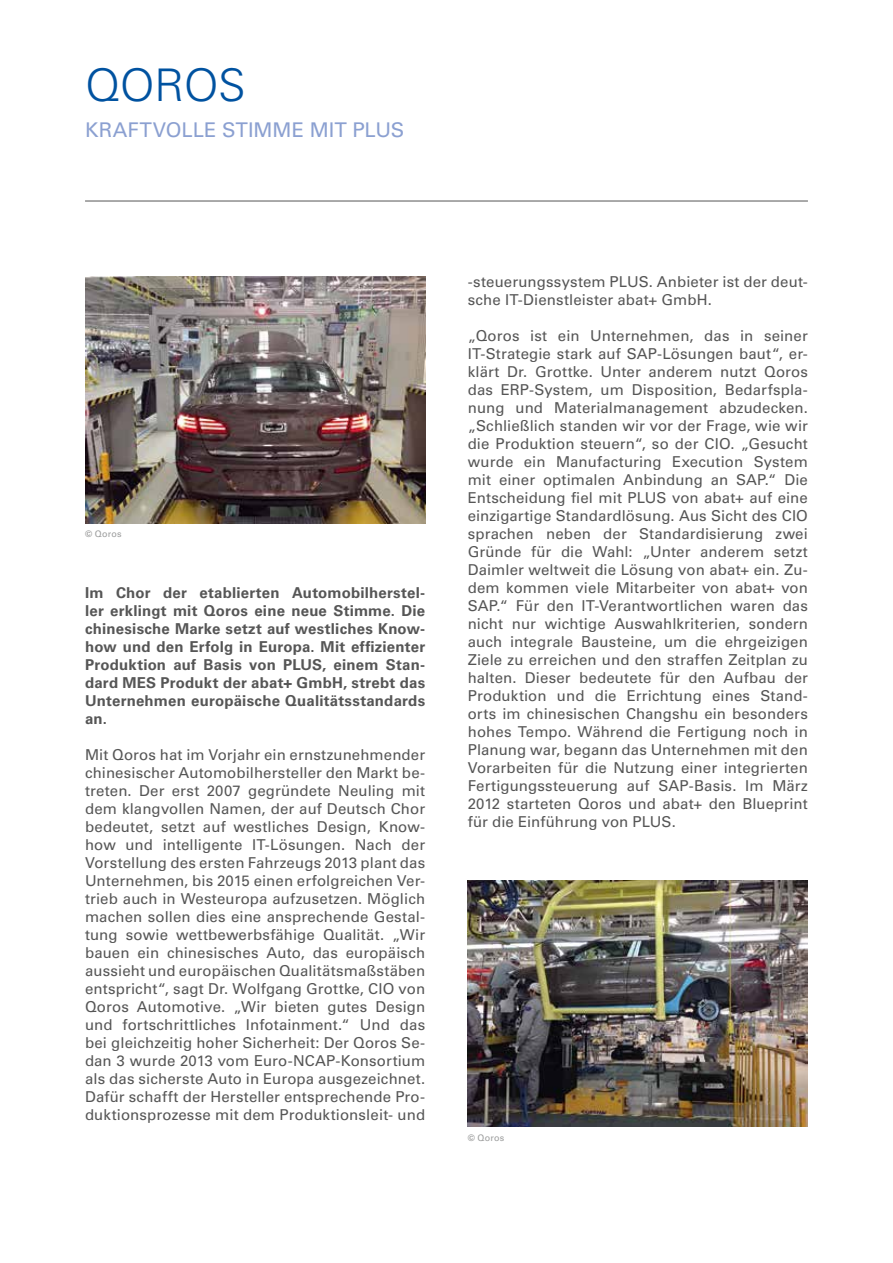
<style>
.page{position:relative;width:893px;height:1263px;background:#fff}
.page>*{position:absolute;margin:0;border:0;box-sizing:border-box;transform-origin:0 0}
.t1{font:300 45px "Univers LT Std";letter-spacing:-.01em;color:#0052a0}
.t2{font:20.25px "Univers LT Std";color:#8ba0d1}
.t3{font:15px/18px "Univers LT Std";letter-spacing:.01em;color:#565656;text-align:justify}
.t4{font:700 15px/18px "Univers LT Std";letter-spacing:.015em;color:#565656;text-align:justify}
.t5{font:9px "Univers LT Std";letter-spacing:.03em;color:#9c9d9d}
.s1{font-weight:700}
</style>
<div class="page">
<img style="left:85px;top:276px;width:340px;height:247px">
<img style="left:468px;top:880px;width:340px;height:247px">
<hr style="left:85px;top:201px;width:723px;height:1px;background:#565656">
<h1 class="t1" style="left:85px;top:58px;width:162px">QOROS</h1>
<h2 class="t2" style="left:85px;top:118px;width:321px">KRAFTVOLLE STIMME MIT PLUS</h2>
<p class="t5" style="left:85px;top:528px;width:38px"><span class="s1">©</span> Qoros</p>
<p class="t4" style="left:85px;top:583px;width:342px">Im Chor der etablierten Automobilherstel&shy;ler erklingt mit Qoros eine neue Stimme. Die chinesische Marke setzt auf westliches Know&shy;how und den Erfolg in Europa. Mit effizienter Produktion auf Basis von PLUS, einem Stan&shy;dard MES Produkt der abat+ GmbH, strebt das Unternehmen europäische Qualitätsstandards an.</p>
<p class="t3" style="left:85px;top:745px;width:342px">Mit Qoros hat im Vorjahr ein ernstzunehmender chinesischer Automobilhersteller den Markt be&shy;treten. Der erst 2007 gegründete Neuling mit dem klangvollen Namen, der auf Deutsch Chor bedeutet, setzt auf westliches Design, Know&shy;how und intelligente IT-Lösungen. Nach der Vorstellung des ersten Fahrzeugs 2013 plant das Unternehmen, bis 2015 einen erfolgreichen Ver&shy;trieb auch in Westeuropa aufzusetzen. Möglich machen sollen dies eine ansprechende Gestal&shy;tung sowie wettbewerbsfähige Qualität. „Wir bauen ein chinesisches Auto, das europäisch aussieht und europäischen Qualitätsmaßstäben entspricht“, sagt Dr. Wolfgang Grottke, CIO von Qoros Automotive. „Wir bieten gutes Design und fortschrittliches Infotainment.“ Und das bei gleichzeitig hoher Sicherheit: Der Qoros Se&shy;dan 3 wurde 2013 vom Euro-NCAP-Konsortium als das sicherste Auto in Europa ausgezeichnet.<br>Dafür schafft der Hersteller entsprechende Pro&shy;duktionsprozesse mit dem Produktionsleit- und</p>
<p class="t3" style="left:468px;top:273px;width:342px">-steuerungssystem PLUS. Anbieter ist der deut&shy;sche IT-Dienstleister abat+ GmbH.</p>
<p class="t3" style="left:468px;top:327px;width:342px">„Qoros ist ein Unternehmen, das in seiner IT-Strategie stark auf SAP-Lösungen baut“, er&shy;klärt Dr. Grottke. Unter anderem nutzt Qoros das ERP-System, um Disposition, Bedarfspla&shy;nung und Materialmanagement abzudecken. „Schließlich standen wir vor der Frage, wie wir die Produktion steuern“, so der CIO. „Gesucht wurde ein Manufacturing Execution System mit einer optimalen Anbindung an SAP.“ Die Entscheidung fiel mit PLUS von abat+ auf eine einzigartige Standardlösung. Aus Sicht des CIO sprachen neben der Standardisierung zwei Gründe für die Wahl: „Unter anderem setzt Daimler weltweit die Lösung von abat+ ein. Zu&shy;dem kommen viele Mitarbeiter von abat+ von SAP.“ Für den IT-Verantwortlichen waren das nicht nur wichtige Auswahlkriterien, sondern auch integrale Bausteine, um die ehrgeizigen Ziele zu erreichen und den straffen Zeitplan zu halten. Dieser bedeutete für den Aufbau der Produktion und die Errichtung eines Stand&shy;orts im chinesischen Changshu ein besonders hohes Tempo. Während die Fertigung noch in Planung war, begann das Unternehmen mit den Vorarbeiten für die Nutzung einer integrierten Fertigungssteuerung auf SAP-Basis. Im März 2012 starteten Qoros und abat+ den Blueprint für die Einführung von PLUS.</p>
<p class="t5" style="left:468px;top:1132px;width:38px"><span class="s1">©</span> Qoros</p>
</div>
